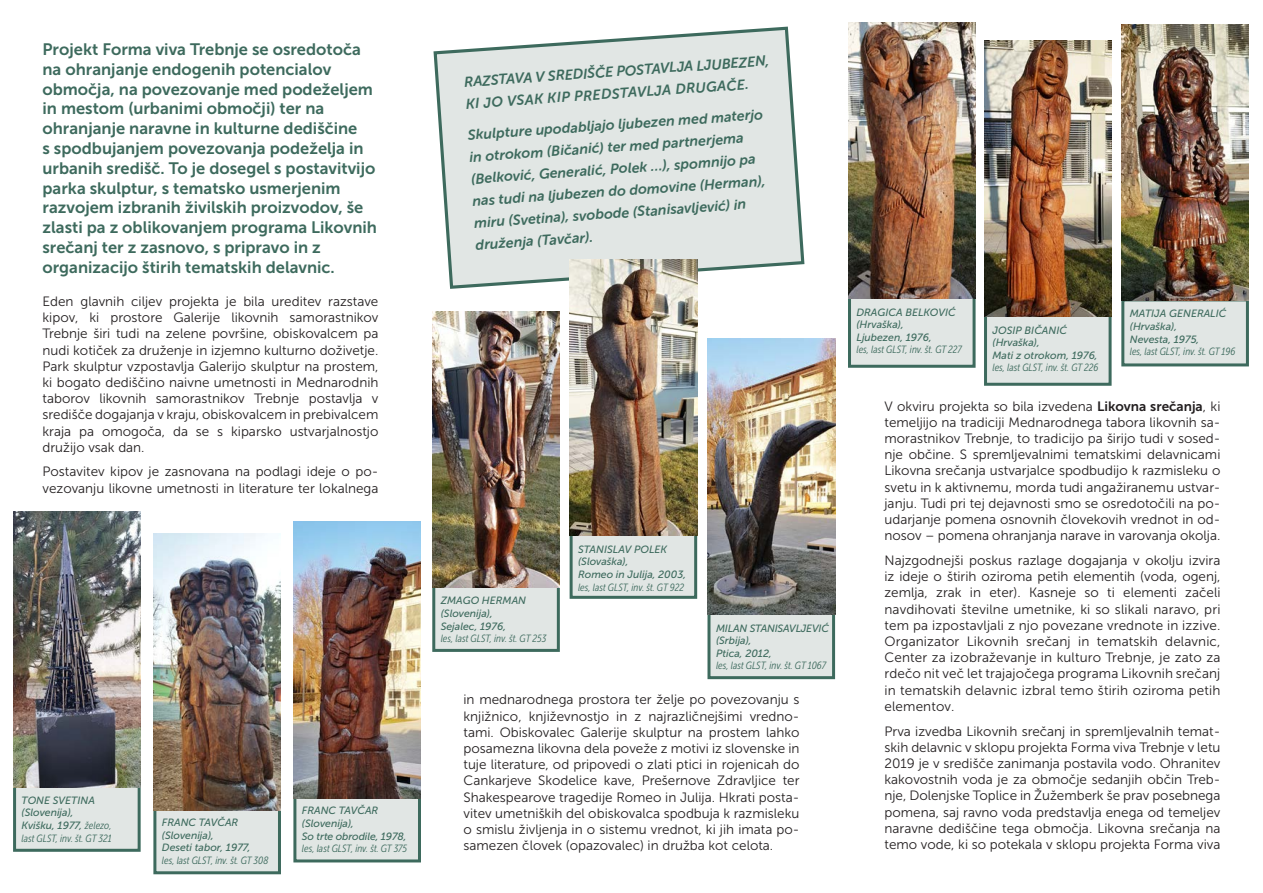
<style>
.page{position:relative;width:1263px;height:893px;background:#fff}
.page>*{position:absolute;margin:0;border:0;box-sizing:border-box;transform-origin:0 0}
.t1{font:16.5px/19.8px "Museo Sans 700";color:#3d6a5d}
.t2{font:italic 14.25px/22px "Museo Sans 700";color:#3d6a5d}
.t3{font:13.5px/16.2px "Museo Sans 300";color:#231f20;text-align:justify}
.t4{font:italic 10.5px/12.6px "Museo Sans 500";color:#3d6a5d}
.t5{font:italic 10.5px/12.6px "Museo Sans 500";letter-spacing:-.02em;color:#3d6a5d}
.s1{font-family:"Museo Sans Cond 300"}
.s2{font-family:"Museo Sans 700"}
</style>
<div class="page">
<svg style="left:707px;top:610px;width:129px;height:70px;background:#d2dbd8"></svg>
<img style="left:707px;top:338px;width:128px;height:277px">
<svg style="left:432px;top:588px;width:128px;height:64px;background:#d2dbd8"></svg>
<svg style="left:433px;top:26px;width:372px;height:265px;background:#dfe4e2"></svg>
<img style="left:432px;top:311px;width:128px;height:277px">
<svg style="left:569px;top:529px;width:129px;height:70px;background:#d2dad7"></svg>
<img style="left:570px;top:260px;width:127px;height:276px">
<svg style="left:13px;top:788px;width:128px;height:64px;background:#d1dad7"></svg>
<img style="left:13px;top:511px;width:128px;height:277px">
<svg style="left:153px;top:810px;width:128px;height:65px;background:#d2d9d6"></svg>
<img style="left:153px;top:534px;width:128px;height:276px">
<svg style="left:293px;top:798px;width:128px;height:65px;background:#d1d9d6"></svg>
<img style="left:293px;top:522px;width:128px;height:276px">
<img style="left:848px;top:23px;width:127px;height:271px">
<svg style="left:848px;top:294px;width:264px;height:92px;background:#d6dcd9"></svg>
<img style="left:984px;top:41px;width:127px;height:276px">
<svg style="left:1121px;top:301px;width:128px;height:66px;background:#d2dad8"></svg>
<img style="left:1121px;top:24px;width:128px;height:277px">
<p class="t1" style="left:43px;top:39px;width:336px">Projekt Forma viva Trebnje se osredotoča na ohranjanje endogenih potencialov območja, na povezovanje med podeželjem in mestom (urbanimi območji) ter na ohranjanje naravne in kulturne dediščine<br>s spodbujanjem povezovanja podeželja in urbanih središč. To je dosegel s postavitvijo parka skulptur, s tematsko usmerjenim razvojem izbranih živilskih proizvodov, še zlasti pa z oblikovanjem programa Likovnih srečanj ter z zasnovo, s pripravo in z organizacijo štirih tematskih delavnic.</p>
<p class="t3" style="left:43px;top:293px;width:337px">Eden glavnih ciljev projekta je bila ureditev razstave kipov, ki prostore Galerije likovnih samorastnikov Trebnje širi tudi na zelene površine, obiskovalcem pa nudi kotiček za druženje in izjemno kulturno doživetje.<br>Park skulptur vzpostavlja Galerijo skulptur na prostem, ki bogato dediščino naivne umetnosti in Mednarodnih taborov likovnih samorastnikov Trebnje postavlja v središče dogajanja v kraju, obiskovalcem in prebivalcem kraja pa omogoča, da se s kiparsko ustvarjalnostjo družijo vsak dan.</p>
<p class="t3" style="left:43px;top:464px;width:337px">Postavitev kipov je zasnovana na podlagi ideje o po&shy;vezovanju likovne umetnosti in literature ter lokalnega</p>
<p class="t4" style="left:22px;top:794px;width:92px">TONE SVETINA (Slovenija),<br>Kvišku, 1977, <span class="s1">železo, last GLST, inv. št. GT 321</span></p>
<p class="t4" style="left:162px;top:816px;width:108px">FRANC TAVČAR (Slovenija),<br>Deseti tabor, 1977,<br><span class="s1">les, last GLST, inv. št. GT 308</span></p>
<p class="t4" style="left:302px;top:804px;width:107px">FRANC TAVČAR (Slovenija),<br>So trte obrodile, 1978, <span class="s1">les, last GLST, inv. št. GT 375</span></p>
<p class="t2" style="left:463px;top:71px;width:307px;rotate:-4deg">RAZSTAVA V SREDIŠČE POSTAVLJA LJUBEZEN,<br>KI JO VSAK KIP PREDSTAVLJA DRUGAČE.</p>
<p class="t2" style="left:467px;top:124px;width:297px;rotate:-4deg">Skulpture upodabljajo ljubezen med materjo in otrokom (Bičanić) ter med partnerjema (Belković, Generalić, Polek …), spomnijo pa nas tudi na ljubezen do domovine (Herman), miru (Svetina), svobode (Stanisavljević) in druženja (Tavčar).</p>
<p class="t4" style="left:441px;top:594px;width:107px">ZMAGO HERMAN (Slovenija),<br>Sejalec, 1976,<br><span class="s1">les, last GLST, inv. št. GT 253</span></p>
<p class="t4" style="left:578px;top:543px;width:109px">STANISLAV POLEK (Slovaška),<br>Romeo in Julija, 2003, <span class="s1">les, last GLST, inv. št. GT 922</span></p>
<p class="t5" style="left:716px;top:622px;width:114px">MILAN STANISAVLJEVIĆ (Srbija),<br>Ptica, 2012,<br><span class="s1">les, last GLST, inv. št. GT 1067</span></p>
<p class="t3" style="left:463px;top:692px;width:337px">in mednarodnega prostora ter želje po povezovanju s knjižnico, književnostjo in z najrazličnejšimi vredno&shy;tami. Obiskovalec Galerije skulptur na prostem lahko posamezna likovna dela poveže z motivi iz slovenske in tuje literature, od pripovedi o zlati ptici in rojenicah do Cankarjeve Skodelice kave, Prešernove Zdravljice ter Shakespearove tragedije Romeo in Julija. Hkrati posta&shy;vitev umetniških del obiskovalca spodbuja k razmisleku o smislu življenja in o sistemu vrednot, ki jih imata po&shy;samezen človek (opazovalec) in družba kot celota.</p>
<p class="t4" style="left:856px;top:306px;width:107px">DRAGICA BELKOVIĆ (Hrvaška),<br>Ljubezen, 1976,<br><span class="s1">les, last GLST, inv. št. GT 227</span></p>
<p class="t4" style="left:992px;top:324px;width:107px">JOSIP BIČANIĆ (Hrvaška),<br>Mati z otrokom, 1976, <span class="s1">les, last GLST, inv. št. GT 226</span></p>
<p class="t4" style="left:1130px;top:307px;width:107px">MATIJA GENERALIĆ (Hrvaška),<br>Nevesta, 1975,<br><span class="s1">les, last GLST, inv. št. GT 196</span></p>
<p class="t3" style="left:884px;top:398px;width:337px">V okviru projekta so bila izvedena <span class="s2">Likovna srečanja</span>, ki temeljijo na tradiciji Mednarodnega tabora likovnih sa&shy;morastnikov Trebnje, to tradicijo pa širijo tudi v sosed&shy;nje občine. S spremljevalnimi tematskimi delavnicami Likovna srečanja ustvarjalce spodbudijo k razmisleku o svetu in k aktivnemu, morda tudi angažiranemu ustvar&shy;janju. Tudi pri tej dejavnosti smo se osredotočili na po&shy;udarjanje pomena osnovnih človekovih vrednot in od&shy;nosov – pomena ohranjanja narave in varovanja okolja.</p>
<p class="t3" style="left:884px;top:552px;width:337px">Najzgodnejši poskus razlage dogajanja v okolju izvira iz ideje o štirih oziroma petih elementih (voda, ogenj, zemlja, zrak in eter). Kasneje so ti elementi začeli navdihovati številne umetnike, ki so slikali naravo, pri tem pa izpostavljali z njo povezane vrednote in izzive.<br>Organizator Likovnih srečanj in tematskih delavnic, Center za izobraževanje in kulturo Trebnje, je zato za rdečo nit več let trajajočega programa Likovnih srečanj in tematskih delavnic izbral temo štirih oziroma petih elementov.</p>
<p class="t3" style="left:884px;top:723px;width:337px">Prva izvedba Likovnih srečanj in spremljevalnih temat&shy;skih delavnic v sklopu projekta Forma viva Trebnje v letu 2019 je v središče zanimanja postavila vodo. Ohranitev kakovostnih voda je za območje sedanjih občin Treb&shy;nje, Dolenjske Toplice in Žužemberk še prav posebnega pomena, saj ravno voda predstavlja enega od temeljev naravne dediščine tega območja. Likovna srečanja na temo vode, ki so potekala v sklopu projekta Forma viva</p>
</div>
